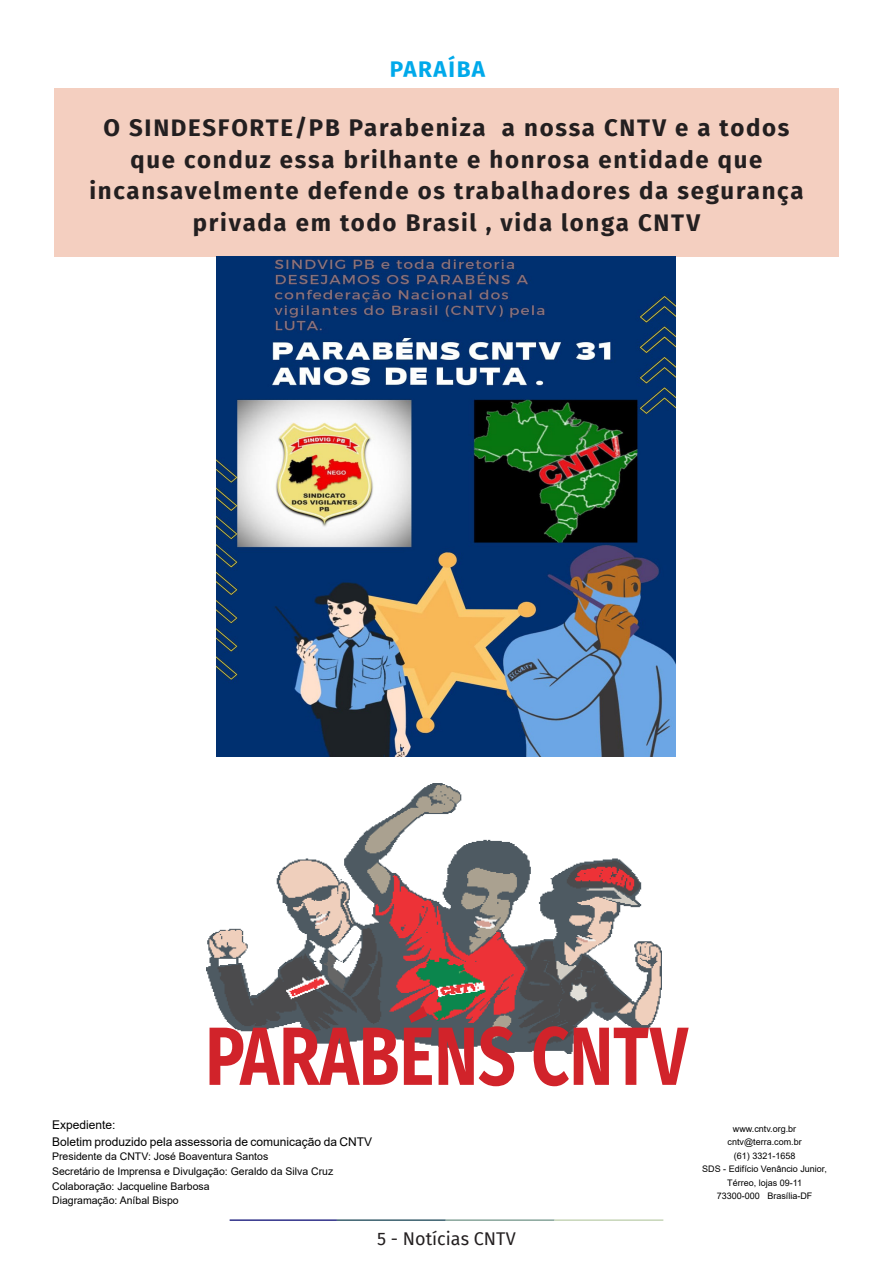
<style>
.page{position:relative;width:893px;height:1263px;background:#fff}
.page>*{position:absolute;margin:0;border:0;box-sizing:border-box;transform-origin:0 0}
.t1{font:700 82.5px "Fira Sans";color:#d1232a;scale:.8 1}
.t2{font:700 24px/31.5px "Fira Sans";letter-spacing:.07em;color:#231f20;text-align:center}
.t3{font:700 22.5px "Fira Sans";letter-spacing:.07em;color:#00a9ea}
.t4{font:18px "Fira Sans";color:#231f20}
.t5{font:12px "Arial";color:#000}
.t6{font:10.5px "Arial";color:#000}
.t7{font:9px/13.5px "Arial";color:#000;text-align:center}
</style>
<div class="page">
<hr style="left:230px;top:1219px;width:107px;height:2px;background:#2f3088">
<hr style="left:337px;top:1219px;width:109px;height:2px;background:#3a5f6d">
<hr style="left:446px;top:1219px;width:109px;height:2px;background:#87a59a">
<hr style="left:555px;top:1219px;width:108px;height:2px;background:#c6d5b7">
<img style="left:207px;top:783px;width:455px;height:270px">
<div style="left:54px;top:88px;width:785px;height:168px;background:#f4cfc0"></div>
<img style="left:216px;top:257px;width:459px;height:499px">
<p class="t3" style="left:390px;top:50px;width:97px">PARAÍBA</p>
<p class="t2" style="left:89px;top:110px;width:715px">O SINDESFORTE/PB Parabeniza a nossa CNTV e a todos que conduz essa brilhante e honrosa entidade que incansavelmente defende os trabalhadores da segurança privada em todo Brasil , vida longa CNTV</p>
<p class="t1" style="left:205px;top:986px;width:605px">PARABÉNS CNTV</p>
<p class="t5" style="left:52px;top:1117px;width:65px">Expediente:</p>
<p class="t5" style="left:52px;top:1133px;width:322px">Boletim produzido pela assessoria de comunicação da CNTV</p>
<p class="t6" style="left:52px;top:1149px;width:218px">Presidente da CNTV: José Boaventura Santos</p>
<p class="t6" style="left:52px;top:1164px;width:283px">Secretário de Imprensa e Divulgação: Geraldo da Silva Cruz</p>
<p class="t6" style="left:52px;top:1179px;width:159px">Colaboração: Jacqueline Barbosa</p>
<p class="t6" style="left:52px;top:1193px;width:128px">Diagramação: Aníbal Bispo</p>
<p class="t4" style="left:377px;top:1225px;width:140px">5 - Notícias CNTV</p>
<p class="t7" style="left:733px;top:1122px;width:65px">www.cntv.org.br</p>
<p class="t7" style="left:727px;top:1135px;width:76px">cntv@terra.com.br</p>
<p class="t7" style="left:734px;top:1149px;width:63px">(61) 3321-1658</p>
<p class="t7" style="left:702px;top:1162px;width:126px">SDS - Edifício Venâncio Junior,<br>Térreo, lojas 09-11</p>
<p class="t7" style="left:717px;top:1189px;width:97px">73300-000 Brasília-DF</p>
</div>
